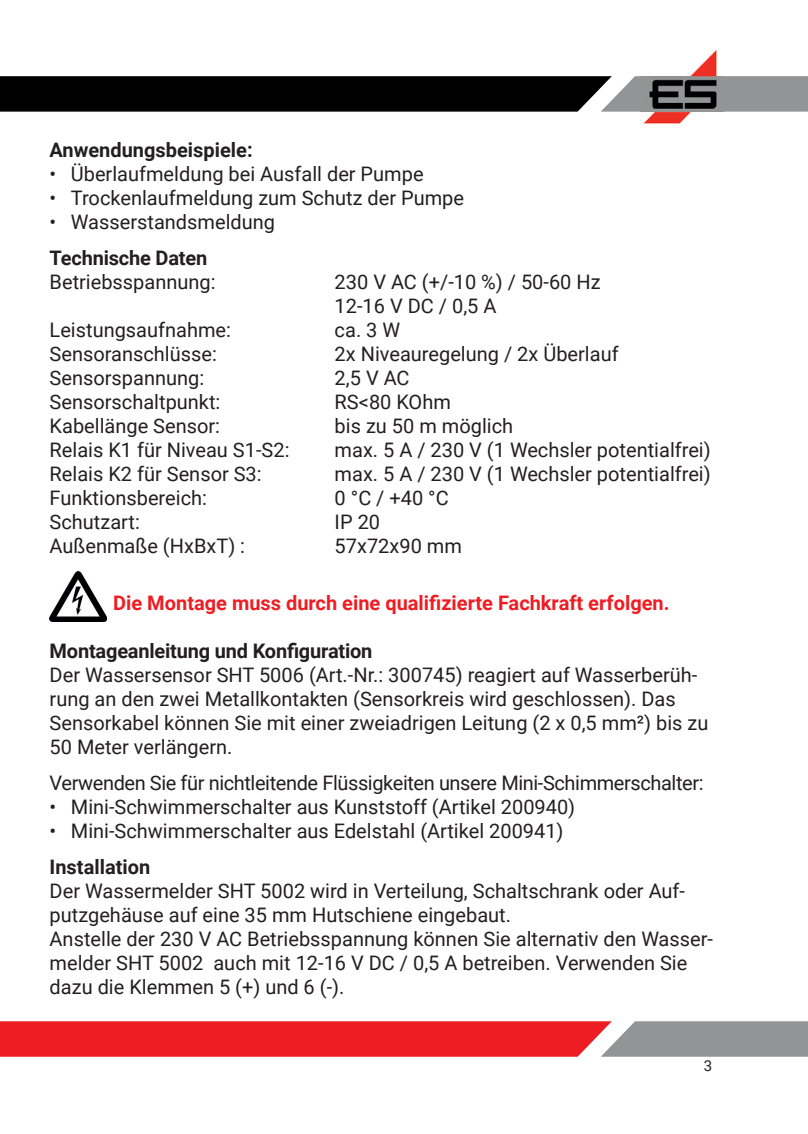
<style>
.page{position:relative;width:808px;height:1134px;background:#fff}
.page>*{position:absolute;margin:0;border:0;box-sizing:border-box;transform-origin:0 0}
.t1{font:20px/24px "Roboto";color:#231f20}
.t2{font:700 20px "Roboto";letter-spacing:-.01em;color:#231f20}
.t3{font:20px "Roboto";letter-spacing:-.02em;color:#231f20}
.t4{font:700 20px "Roboto";color:#ee1d23}
.t5{font:15px "Roboto";color:#231f20}
</style>
<div class="page">
<svg style="left:0;top:76px;width:808px;height:36px;background:#202121"></svg>
<img style="left:643px;top:50px;width:74px;height:74px">
<img style="left:641px;top:76px;width:82px;height:36px">
<svg style="left:0;top:1021px;width:808px;height:36px;background:#d94247"></svg>
<img style="left:50px;top:571px;width:56px;height:51px">
<p class="t2" style="left:50px;top:136px;width:205px">Anwendungsbeispiele:</p>
<p class="t1" style="left:50px;top:161px;width:375px">• Überlaufmeldung bei Ausfall der Pumpe</p>
<p class="t1" style="left:50px;top:185px;width:416px">• Trockenlaufmeldung zum Schutz der Pumpe</p>
<p class="t1" style="left:50px;top:209px;width:227px">• Wasserstandsmeldung</p>
<p class="t2" style="left:50px;top:244px;width:159px">Technische Daten</p>
<p class="t1" style="left:50px;top:269px;width:167px">Betriebsspannung:</p>
<p class="t1" style="left:335px;top:269px;width:267px">230 V AC (+/-10 %) / 50-60 Hz<br>12-16 V DC / 0,5 A</p>
<p class="t1" style="left:50px;top:317px;width:183px">Leistungsaufnahme:</p>
<p class="t1" style="left:335px;top:317px;width:67px">ca. 3 W</p>
<p class="t1" style="left:50px;top:341px;width:169px">Sensoranschlüsse:</p>
<p class="t1" style="left:335px;top:341px;width:285px">2x Niveauregelung / 2x Überlauf</p>
<p class="t1" style="left:50px;top:365px;width:156px">Sensorspannung:</p>
<p class="t1" style="left:335px;top:365px;width:76px">2,5 V AC</p>
<p class="t1" style="left:50px;top:389px;width:172px">Sensorschaltpunkt:</p>
<p class="t1" style="left:335px;top:389px;width:118px">RS&lt;80 KOhm</p>
<p class="t1" style="left:50px;top:413px;width:172px">Kabellänge Sensor:</p>
<p class="t1" style="left:335px;top:413px;width:180px">bis zu 50 m möglich</p>
<p class="t1" style="left:50px;top:437px;width:241px">Relais K1 für Niveau S1-S2:</p>
<p class="t1" style="left:335px;top:437px;width:378px">max. 5 A / 230 V (1 Wechsler potentialfrei)</p>
<p class="t1" style="left:50px;top:461px;width:214px">Relais K2 für Sensor S3:</p>
<p class="t1" style="left:335px;top:461px;width:378px">max. 5 A / 230 V (1 Wechsler potentialfrei)</p>
<p class="t1" style="left:50px;top:485px;width:159px">Funktionsbereich:</p>
<p class="t1" style="left:335px;top:485px;width:116px">0 °C / +40 °C</p>
<p class="t1" style="left:50px;top:509px;width:92px">Schutzart:</p>
<p class="t1" style="left:335px;top:509px;width:47px">IP 20</p>
<p class="t1" style="left:50px;top:533px;width:197px">Außenmaße (HxBxT) :</p>
<p class="t1" style="left:335px;top:533px;width:129px">57x72x90 mm</p>
<p class="t4" style="left:113px;top:589px;width:558px">Die Montage muss durch eine qualifizierte Fachkraft erfolgen.</p>
<p class="t2" style="left:50px;top:637px;width:324px">Montageanleitung und Konfiguration</p>
<p class="t1" style="left:50px;top:662px;width:660px">Der Wassersensor SHT 5006 (Art.-Nr.: 300745) reagiert auf Wasserberüh&shy;rung an den zwei Metallkontakten (Sensorkreis wird geschlossen). Das Sensorkabel können Sie mit einer zweiadrigen Leitung (2 x 0,5 mm²) bis zu 50 Meter verlängern.</p>
<p class="t3" style="left:50px;top:769px;width:655px">Verwenden Sie für nichtleitende Flüssigkeiten unsere Mini-Schimmerschalter:</p>
<p class="t1" style="left:50px;top:794px;width:527px">• Mini-Schwimmerschalter aus Kunststoff (Artikel 200940)</p>
<p class="t1" style="left:50px;top:818px;width:515px">• Mini-Schwimmerschalter aus Edelstahl (Artikel 200941)</p>
<p class="t2" style="left:50px;top:853px;width:102px">Installation</p>
<p class="t1" style="left:50px;top:878px;width:665px">Der Wassermelder SHT 5002 wird in Verteilung, Schaltschrank oder Auf&shy;putzgehäuse auf eine 35 mm Hutschiene eingebaut.<br>Anstelle der 230 V AC Betriebsspannung können Sie alternativ den Wasser&shy;melder SHT 5002 auch mit 12-16 V DC / 0,5 A betreiben. Verwenden Sie dazu die Klemmen 5 (+) und 6 (-).</p>
<p class="t5" style="left:704px;top:1055px;width:10px">3</p>
</div>
